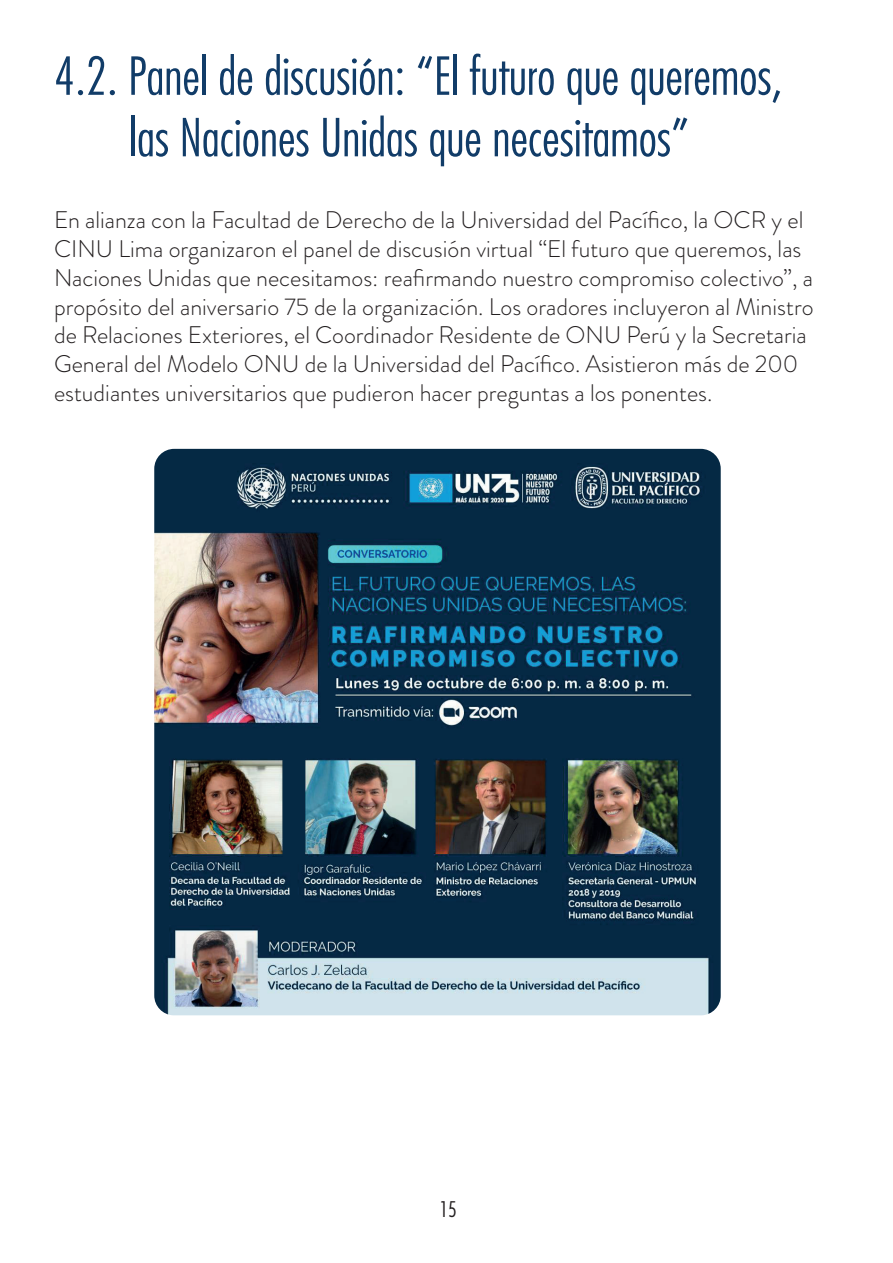
<style>
.page{position:relative;width:893px;height:1263px;background:#fff}
.page>*{position:absolute;margin:0;border:0;box-sizing:border-box;transform-origin:0 0}
.t1{font:300 condensed 51px/61.5px "Futura";color:#113c68;text-align:center}
.t2{font:300 24px/28.8px "Brandon Grotesque";color:#231f20}
.t3{font:300 condensed 21px "Futura";color:#231f20}
</style>
<div class="page">
<img style="left:154px;top:449px;width:567px;height:566px">
<h1 class="t1" style="left:54px;top:44px;width:730px">4.2. Panel de discusión: “El futuro que queremos, las Naciones Unidas que necesitamos”</h1>
<p class="t2" style="left:54px;top:206px;width:761px">En alianza con la Facultad de Derecho de la Universidad del Pacífico, la OCR y el CINU Lima organizaron el panel de discusión virtual “El futuro que queremos, las Naciones Unidas que necesitamos: reafirmando nuestro compromiso colectivo”, a propósito del aniversario 75 de la organización. Los oradores incluyeron al Ministro de Relaciones Exteriores, el Coordinador Residente de ONU Perú y la Secretaria General del Modelo ONU de la Universidad del Pacífico. Asistieron más de 200 estudiantes universitarios que pudieron hacer preguntas a los ponentes.</p>
<p class="t3" style="left:439px;top:1196px;width:19px">15</p>
</div>
